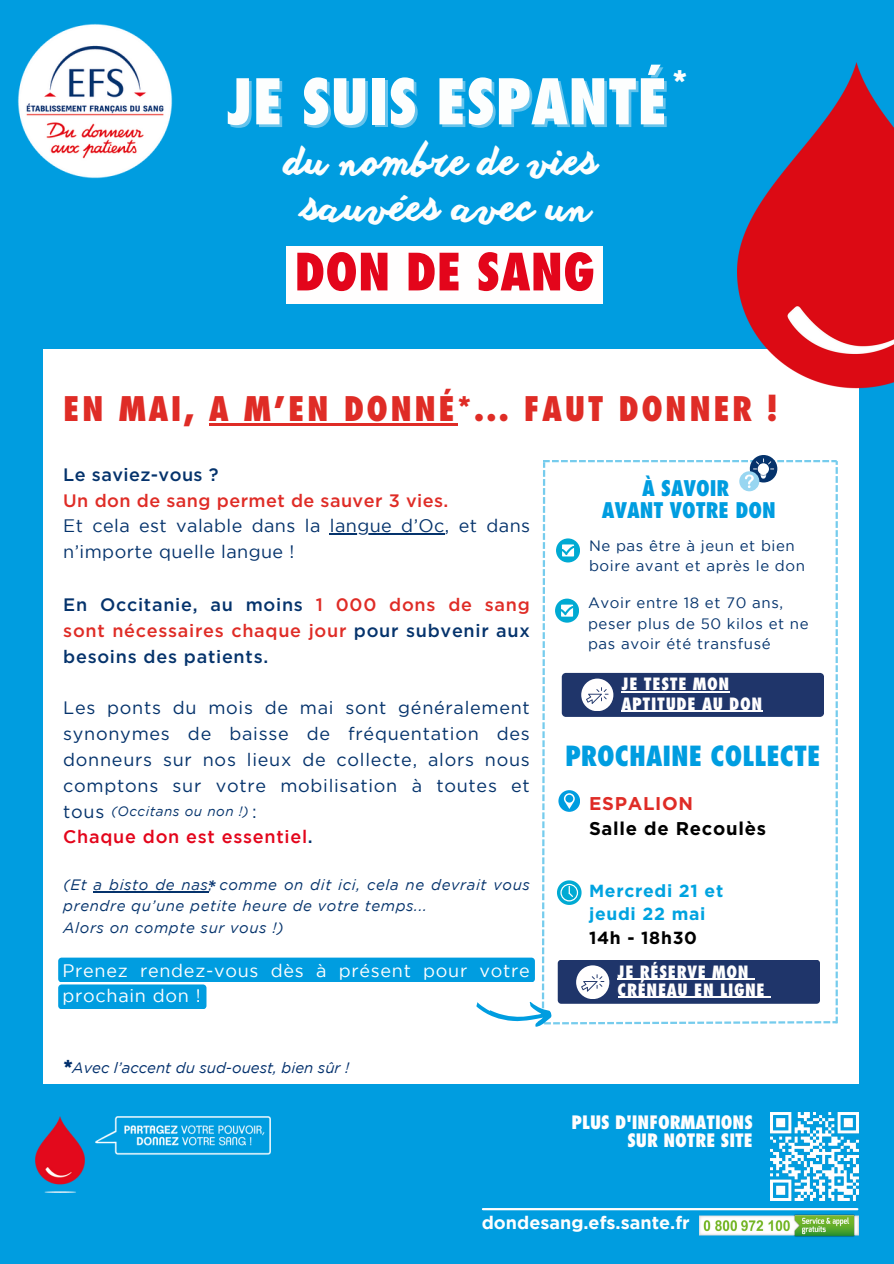
<style>
.page{position:relative;width:894px;height:1264px;background:#fff}
.page>*{position:absolute;margin:0;border:0;box-sizing:border-box;transform-origin:0 0}
.t1{font:800 condensed 61.2px "Futura Std";color:#fcfefe}
.t2{font:800 condensed 49.95px "Futura Std";color:#e3051b}
.t3{font:38.4px/45.9px "Anothershabby";color:#fcfefe;text-align:center}
.t4{font:800 condensed 36.9px "Futura Std";color:#fcfefe}
.t5{font:800 condensed 33px "Futura Std";letter-spacing:.075em;color:#df2c26}
.t6{font:800 condensed 27px "Futura Std";color:#009de0}
.t7{font:800 condensed 24px "Futura Std";color:#002f6c}
.t8{font:800 condensed 21px/22.5px "Futura Std";color:#009de0;text-align:center}
.t9{font:italic 500 21px "Gotham";color:#002f6c}
.t10{font:700 18.45px "Gotham";letter-spacing:.04em;color:#000}
.t11{font:700 18.45px "Gotham";letter-spacing:.04em;color:#df2c26}
.t12{font:18px/26px "Gotham";letter-spacing:.04em;color:#05336c;text-align:justify}
.t13{font:500 18px/26px "Gotham";letter-spacing:.04em;color:#df2c26;text-align:justify}
.t14{font:18px/26px "Gotham";letter-spacing:.04em;color:#fff}
.t15{font:500 18px "Gotham";letter-spacing:.04em;color:#05336c}
.t16{font:800 condensed 18px "Futura Std";color:#fffefe}
.t17{font:500 18px/24.8px "Gotham";letter-spacing:.04em;color:#e3051b}
.t18{font:700 18px "Gotham";color:#fefefe}
.t19{font:700 17.55px "Gotham";letter-spacing:.04em;color:#00a3e0}
.t20{font:700 17.55px "Gotham";letter-spacing:.04em;color:#000}
.t21{font:800 condensed 16.5px/19.2px "Futura Std";letter-spacing:.04em;color:#fffefe}
.t22{font:italic 15px/21.5px "Gotham";letter-spacing:.04em;color:#05336c}
.t23{font:15px/20.2px "Gotham";letter-spacing:.04em;color:#05336c}
.t24{font:italic 15px "Gotham";color:#002f6c}
.t25{font:italic 13.5px "Gotham";letter-spacing:.04em;color:#05336c}
.s1{color:#05336c}
.s2{font-weight:400;color:#05336c}
</style>
<div class="page">
<div style="left:0;top:0;width:893px;height:1263px;background:#009de0"></div>
<div style="left:43px;top:46px;width:815px;height:1037px;background:#fff"></div>
<img style="left:35px;top:1116px;width:236px;height:76px">
<hr style="left:209px;top:423px;width:248px;height:3px;background:#df2c26">
<hr style="left:483px;top:1207px;width:374px;height:3px;background:#fefefe">
<img style="left:699px;top:1214px;width:159px;height:22px">
<img style="left:770px;top:1112px;width:87px;height:88px">
<div style="left:4px;top:0;width:889px;height:349px;background:#009de0"></div>
<img style="left:17px;top:23px;width:156px;height:156px">
<div style="left:58px;top:957px;width:476px;height:25px;background:#009de0;border-radius:3px"></div>
<div style="left:58px;top:984px;width:148px;height:25px;background:#009de0;border-radius:3px"></div>
<hr style="left:330px;top:533px;width:115px;height:1px;background:#05336c">
<hr style="left:94px;top:891px;width:115px;height:1px;background:#05336c">
<img style="left:737px;top:62px;width:156px;height:333px">
<div style="left:749px;top:455px;width:28px;height:27px;background:#05336c;border-radius:50%"></div>
<svg style="left:474px;top:458px;width:363px;height:569px"></svg>
<div style="left:286px;top:246px;width:316px;height:58px;background:#fffefe"></div>
<p class="t1" style="left:226px;top:74px;width:443px">JE SUIS ESPANTÉ</p>
<p class="t4" style="left:672px;top:68px;width:17px">*</p>
<p class="t3" style="left:284px;top:143px;width:314px">du nombre de vies sauvées avec un</p>
<p class="t2" style="left:294px;top:249px;width:302px">DON DE SANG</p>
<p class="t5" style="left:63px;top:394px;width:715px">EN MAI, A M’EN DONNÉ*... FAUT DONNER !</p>
<p class="t15" style="left:63px;top:464px;width:157px">Le saviez-vous ?</p>
<p class="t13" style="left:63px;top:487px;width:386px">Un don de sang permet de sauver 3 vies.</p>
<p class="t12" style="left:63px;top:514px;width:258px">Et cela est valable dans la</p>
<p class="t12" style="left:330px;top:514px;width:202px">langue d’Oc, et dans</p>
<p class="t12" style="left:63px;top:539px;width:233px">n’importe quelle langue !</p>
<p class="t15" style="left:63px;top:593px;width:241px">En Occitanie, au moins</p>
<p class="t13" style="left:63px;top:591px;width:468px;text-indent:252px">1 000 dons de sang sont nécessaires chaque jour <span class="s1">pour subvenir aux besoins des patients.</span></p>
<p class="t12" style="left:63px;top:694px;width:468px">Les ponts du mois de mai sont généralement</p>
<p class="t12" style="left:63px;top:720px;width:468px">synonymes de baisse de fréquentation des donneurs sur nos lieux de collecte, alors nous comptons sur votre mobilisation à toutes et tous</p>
<p class="t25" style="left:111px;top:806px;width:139px">(Occitans ou non !)</p>
<p class="t17" style="left:63px;top:800px;width:251px;text-indent:189px"><span class="s2">:<br></span>Chaque don est essentiel<span class="s1">.</span></p>
<p class="t22" style="left:63px;top:875px;width:25px">(Et</p>
<p class="t22" style="left:63px;top:875px;width:468px;text-indent:30px">a bisto de nas, comme on dit ici, cela ne devrait vous prendre qu’une petite heure de votre temps...<br>Alors on compte sur vous !)</p>
<p class="t14" style="left:62px;top:958px;width:469px">Prenez rendez-vous dès à présent pour votre prochain don !</p>
<p class="t9" style="left:206px;top:880px;width:11px">*</p>
<p class="t7" style="left:63px;top:1057px;width:12px">*</p>
<p class="t24" style="left:72px;top:1061px;width:278px">Avec l’accent du sud-ouest, bien sûr !</p>
<p class="t8" style="left:601px;top:477px;width:175px">À SAVOIR<br>AVANT VOTRE DON</p>
<h6 class="t23" style="left:589px;top:536px;width:217px">Ne pas être à jeun et bien boire avant et après le don</h6>
<p class="t23" style="left:588px;top:594px;width:222px">Avoir entre 18 et 70 ans, peser plus de 50 kilos et ne pas avoir été transfusé</p>
<p class="t21" style="left:621px;top:675px;width:142px">JE TESTE MON<br>APTITUDE AU DON</p>
<p class="t6" style="left:565px;top:743px;width:257px">PROCHAINE COLLECTE</p>
<h5 class="t11" style="left:589px;top:792px;width:106px">ESPALION</h5>
<p class="t10" style="left:589px;top:817px;width:178px">Salle de Recoulès</p>
<p class="t19" style="left:589px;top:879px;width:136px">Mercredi 21 et</p>
<p class="t19" style="left:589px;top:903px;width:118px">jeudi 22 mai</p>
<p class="t20" style="left:589px;top:927px;width:109px">14h - 18h30</p>
<p class="t21" style="left:617px;top:962px;width:133px">JE RÉSERVE MON</p>
<p class="t21" style="left:617px;top:980px;width:149px">CRÉNEAU EN LIGNE</p>
<p class="t16" style="left:571px;top:1114px;width:183px">PLUS D'INFORMATIONS</p>
<p class="t16" style="left:627px;top:1132px;width:127px">SUR NOTRE SITE</p>
<p class="t18" style="left:481px;top:1215px;width:209px">dondesang.efs.sante.fr</p>
</div>
